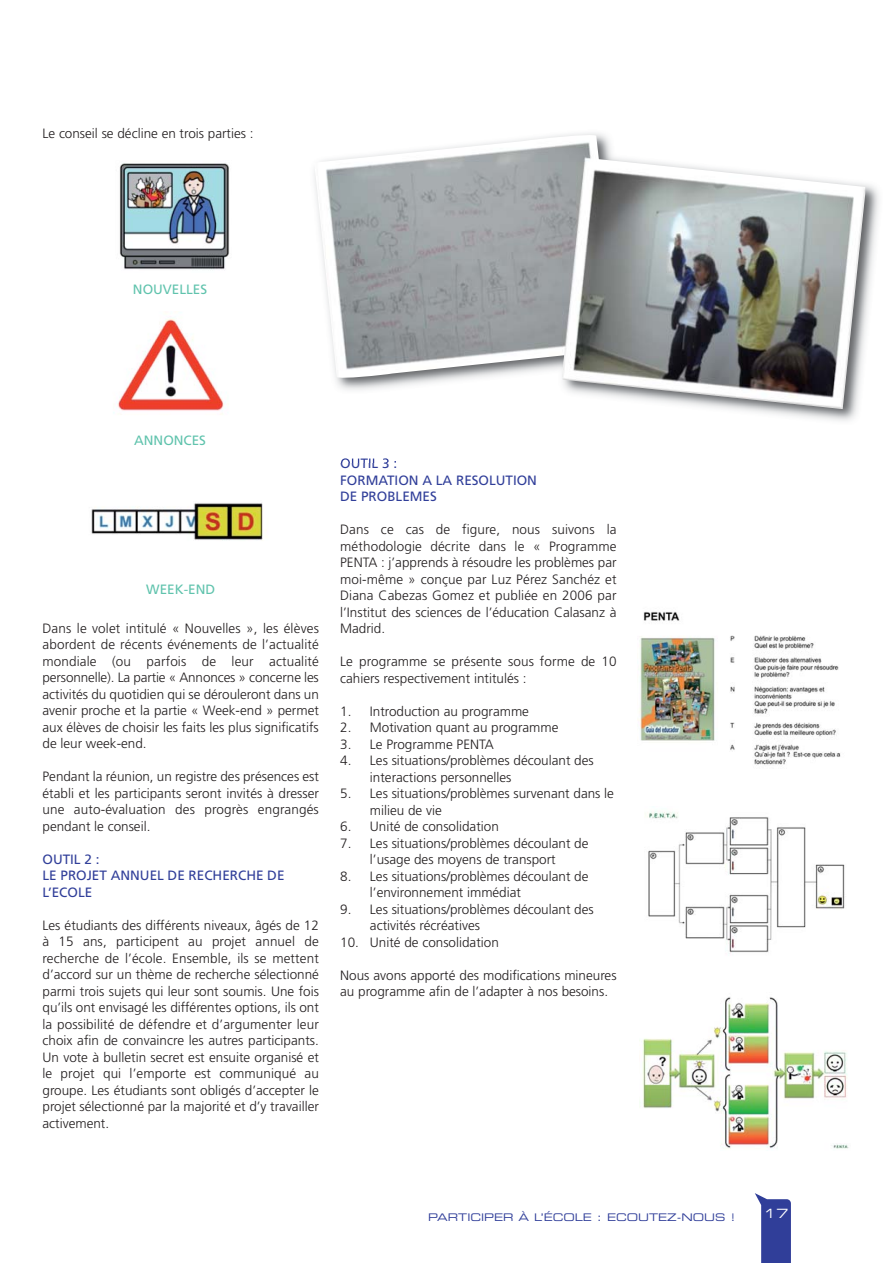
<style>
.page{position:relative;width:893px;height:1263px;background:#fff}
.page>*{position:absolute;margin:0;border:0;box-sizing:border-box;transform-origin:0 0}
.t1{font:300 13.5px/16.5px "Frutiger";color:#231f20}
.t2{font:13.5px/16.5px "Frutiger";color:#303e99}
.t3{font:13.5px "Frutiger";color:#60c3ad}
.t4{font:12.75px "Eurostile Extended Two";color:#fff}
.t5{font:10.5px "Eurostile Extended Two";color:#303e99}
</style>
<div class="page">
<svg style="left:755px;top:1193px;width:36px;height:70px"></svg>
<img style="left:119px;top:163px;width:111px;height:107px">
<img style="left:113px;top:318px;width:113px;height:97px">
<img style="left:91px;top:503px;width:172px;height:38px">
<img style="left:580px;top:133px;width:299px;height:288px">
<img style="left:341px;top:458px;width:55px;height:5px">
<img style="left:314px;top:134px;width:551px;height:275px">
<img style="left:639px;top:611px;width:202px;height:154px">
<img style="left:648px;top:811px;width:197px;height:142px">
<img style="left:642px;top:997px;width:207px;height:152px">
<p class="t1" style="left:43px;top:126px;width:213px">Le conseil se décline en trois parties :</p>
<p class="t3" style="left:133px;top:284px;width:76px">NOUVELLES</p>
<p class="t3" style="left:134px;top:435px;width:73px">ANNONCES</p>
<p class="t3" style="left:146px;top:584px;width:70px">WEEK-END</p>
<p class="t1" style="left:43px;top:621px;width:278px;text-align:justify">Dans le volet intitulé « Nouvelles », les élèves abordent de récents événements de l’actualité mondiale (ou parfois de leur actualité personnelle). La partie « Annonces » concerne les activités du quotidien qui se dérouleront dans un avenir proche et la partie « Week-end » permet aux élèves de choisir les faits les plus significatifs de leur week-end.</p>
<p class="t1" style="left:43px;top:769px;width:278px;text-align:justify">Pendant la réunion, un registre des présences est établi et les participants seront invités à dresser une auto-évaluation des progrès engrangés pendant le conseil.</p>
<p class="t2" style="left:43px;top:852px;width:244px">OUTIL 2 :<br>LE PROJET ANNUEL DE RECHERCHE DE<br>L’ECOLE</p>
<p class="t1" style="left:43px;top:918px;width:278px;text-align:justify">Les étudiants des différents niveaux, âgés de 12 à 15 ans, participent au projet annuel de recherche de l’école. Ensemble, ils se mettent d’accord sur un thème de recherche sélectionné parmi trois sujets qui leur sont soumis. Une fois qu’ils ont envisagé les différentes options, ils ont la possibilité de défendre et d’argumenter leur choix afin de convaincre les autres participants.<br>Un vote à bulletin secret est ensuite organisé et le projet qui l’emporte est communiqué au groupe. Les étudiants sont obligés d’accepter le projet sélectionné par la majorité et d’y travailler activement.</p>
<p class="t2" style="left:340px;top:456px;width:198px">OUTIL 3 :<br>FORMATION A LA RESOLUTION<br>DE PROBLEMES</p>
<p class="t1" style="left:340px;top:522px;width:278px;text-align:justify">Dans ce cas de figure, nous suivons la méthodologie décrite dans le « Programme PENTA : j’apprends à résoudre les problèmes par moi-même » conçue par Luz Pérez Sanchéz et Diana Cabezas Gomez et publiée en 2006 par l’Institut des sciences de l’éducation Calasanz à Madrid.</p>
<p class="t1" style="left:340px;top:654px;width:278px">Le programme se présente sous forme de 10 cahiers respectivement intitulés :</p>
<p class="t1" style="left:340px;top:704px;width:190px">1. Introduction au programme</p>
<p class="t1" style="left:340px;top:720px;width:220px">2. Motivation quant au programme</p>
<p class="t1" style="left:340px;top:737px;width:155px">3. Le Programme PENTA</p>
<p class="t1" style="left:370px;top:753px;width:225px;text-indent:-30px">4. Les situations/problèmes découlant des interactions personnelles</p>
<p class="t1" style="left:370px;top:786px;width:245px;text-indent:-30px">5. Les situations/problèmes survenant dans le milieu de vie</p>
<p class="t1" style="left:340px;top:819px;width:160px">6. Unité de consolidation</p>
<p class="t1" style="left:340px;top:836px;width:250px;text-align:center">7. Les situations/problèmes découlant de l’usage des moyens de transport</p>
<p class="t1" style="left:370px;top:869px;width:220px;text-indent:-30px">8. Les situations/problèmes découlant de l’environnement immédiat</p>
<p class="t1" style="left:370px;top:902px;width:225px;text-indent:-30px">9. Les situations/problèmes découlant des activités récréatives</p>
<p class="t1" style="left:340px;top:935px;width:160px">10. Unité de consolidation</p>
<p class="t1" style="left:340px;top:968px;width:278px">Nous avons apporté des modifications mineures au programme afin de l’adapter à nos besoins.</p>
<p class="t5" style="left:428px;top:1213px;width:309px">PARTICIPER À L’ÉCOLE : ECOUTEZ-NOUS !</p>
<p class="t4" style="left:764px;top:1209px;width:26px">17</p>
</div>
